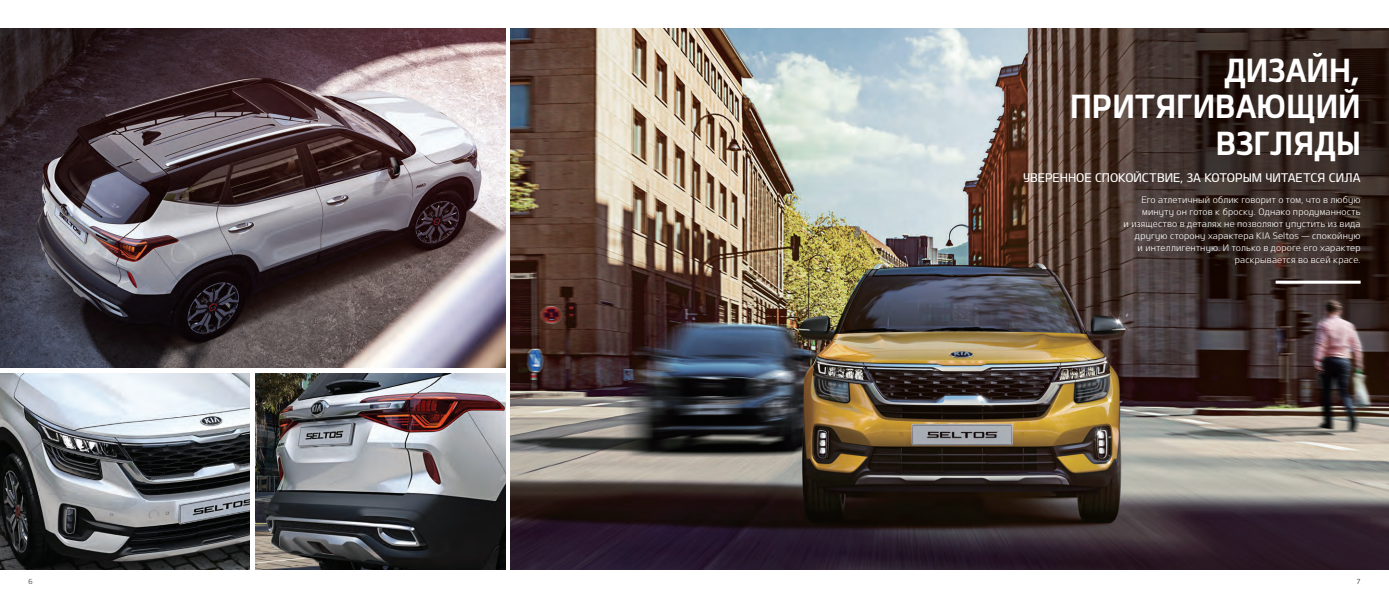
<style>
.page{position:relative;width:1389px;height:596px;background:#fff}
.page>*{position:absolute;margin:0;border:0;box-sizing:border-box;transform-origin:0 0}
.t1{font:32px/36px "Design KOTFB";color:#fff;text-align:right}
.t2{font:12px "Design KOTFM";color:#fff}
.t3{font:9px/12px "Design KOTFL";letter-spacing:.02em;color:#fff;text-align:right}
.t4{font:7px "Design KOTFL";color:#262324}
</style>
<div class="page">
<img style="left:511px;top:28px;width:878px;height:540px">
<hr style="left:1276px;top:280px;width:85px;height:3px;background:#fff">
<img style="left:0;top:28px;width:505px;height:339px">
<img style="left:0;top:373px;width:250px;height:195px">
<img style="left:255px;top:373px;width:250px;height:195px">
<p class="t1" style="left:1070px;top:52px;width:292px">ДИЗАЙН,<br>ПРИТЯГИВАЮЩИЙ<br>ВЗГЛЯДЫ</p>
<p class="t2" style="left:1023px;top:169px;width:339px">УВЕРЕННОЕ СПОКОЙСТВИЕ, ЗА КОТОРЫМ ЧИТАЕТСЯ СИЛА</p>
<p class="t3" style="left:1124px;top:193px;width:239px">Его атлетичный облик говорит о том, что в любую минуту он готов к броску. Однако продуманность<br>и изящество в деталях не позволяют упустить из вида другую сторону характера KIA Seltos — спокойную<br>и интеллигентную. И только в дороге его характер раскрывается во всей красе.</p>
<p class="t4" style="left:28px;top:576px;width:6px">6</p>
<p class="t4" style="left:1356px;top:576px;width:6px">7</p>
</div>
